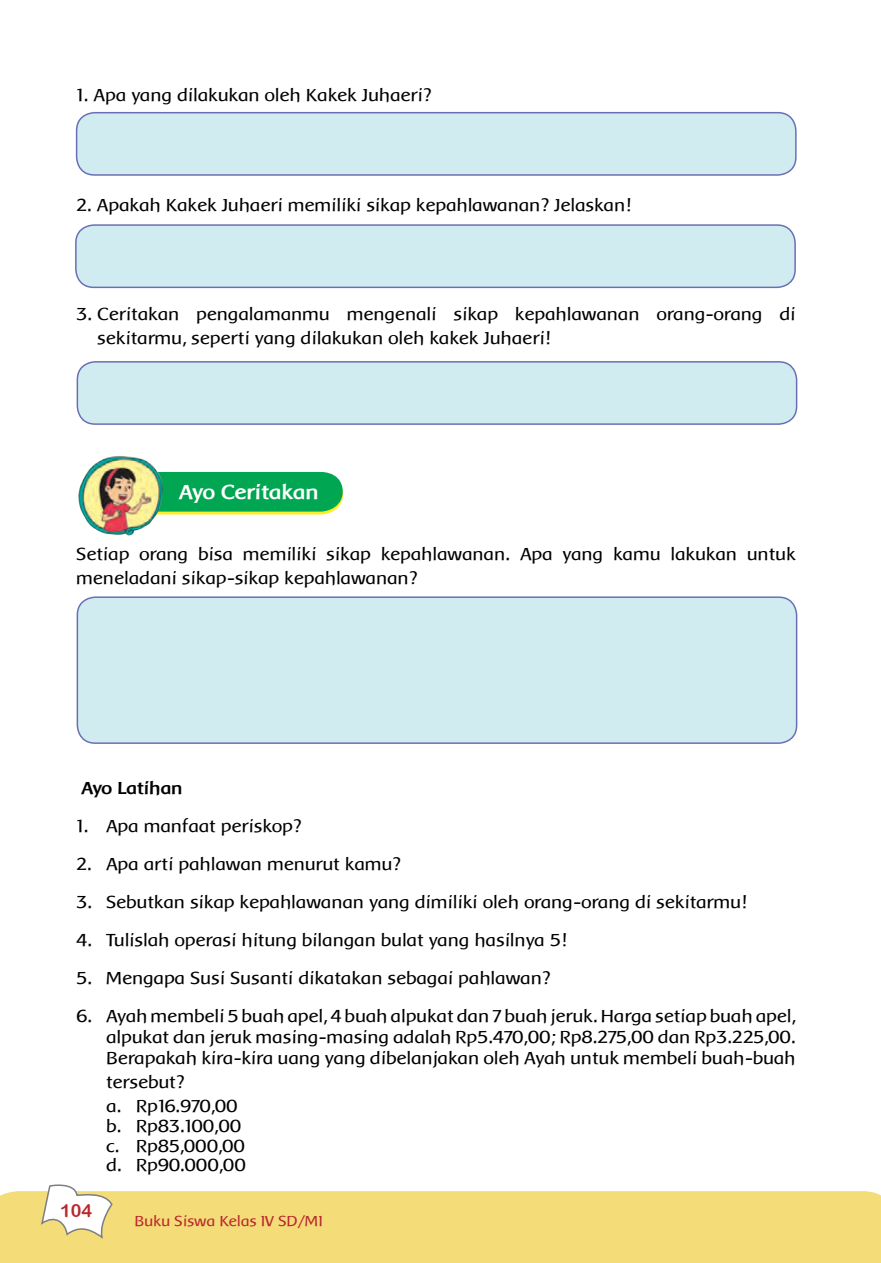
<style>
.page{position:relative;width:881px;height:1263px;background:#fff}
.page>*{position:absolute;margin:0;border:0;box-sizing:border-box;transform-origin:0 0}
.t1{font:700 21px "Baar Metanoia";color:#fff}
.t2{font:18px/24px "Baar Metanoia";color:#000}
.t3{font:700 18px "Baar Metanoia";color:#000}
.t4{font:18px "Arial Rounded MT Bold";color:#ba272e}
.t5{font:15px "Baar Metanoia";color:#ba272e}
</style>
<div class="page">
<div style="left:0;top:1191px;width:880px;height:72px;background:#f4dc78"></div>
<svg style="left:40px;top:1184px;width:74px;height:56px"></svg>
<div style="left:77px;top:362px;width:719px;height:62px;background:#d0ecf0;border-radius:18px"></div>
<div style="left:77px;top:361px;width:720px;height:64px;border:2px solid #6a6fb4;border-radius:18px"></div>
<svg style="left:164px;top:472px;width:179px;height:42px;background:#14ac52"></svg>
<img style="left:78px;top:456px;width:86px;height:80px">
<div style="left:77px;top:597px;width:719px;height:146px;background:#d0ecf0;border-radius:18px"></div>
<div style="left:77px;top:596px;width:720px;height:148px;border:2px solid #6a6fb4;border-radius:18px"></div>
<div style="left:77px;top:113px;width:718px;height:62px;background:#d0ecf0;border-radius:18px"></div>
<div style="left:76px;top:112px;width:720px;height:64px;border:2px solid #6a6fb4;border-radius:18px"></div>
<div style="left:76px;top:225px;width:718px;height:62px;background:#d0ecf0;border-radius:18px"></div>
<div style="left:75px;top:224px;width:720px;height:64px;border:2px solid #6a6fb4;border-radius:18px"></div>
<p class="t2" style="left:77px;top:83px;width:357px">1. Apa yang dilakukan oleh Kakek Juhaeri?</p>
<p class="t2" style="left:77px;top:193px;width:556px">2. Apakah Kakek Juhaeri memiliki sikap kepahlawanan? Jelaskan!</p>
<p class="t2" style="left:98px;top:302px;width:699px;text-indent:-21px">3. Ceritakan pengalamanmu mengenali sikap kepahlawanan orang-orang di sekitarmu, seperti yang dilakukan oleh kakek Juhaeri!</p>
<p class="t1" style="left:179px;top:481px;width:141px">Ayo Ceritakan</p>
<p class="t2" style="left:77px;top:542px;width:720px">Setiap orang bisa memiliki sikap kepahlawanan. Apa yang kamu lakukan untuk meneladani sikap-sikap kepahlawanan?</p>
<p class="t3" style="left:82px;top:778px;width:103px">Ayo Latihan</p>
<p class="t2" style="left:77px;top:814px;width:227px">1. Apa manfaat periskop?</p>
<p class="t2" style="left:77px;top:852px;width:326px">2. Apa arti pahlawan menurut kamu?</p>
<p class="t2" style="left:77px;top:890px;width:671px">3. Sebutkan sikap kepahlawanan yang dimiliki oleh orang-orang di sekitarmu!</p>
<p class="t2" style="left:77px;top:928px;width:491px">4. Tulislah operasi hitung bilangan bulat yang hasilnya 5!</p>
<p class="t2" style="left:77px;top:966px;width:475px">5. Mengapa Susi Susanti dikatakan sebagai pahlawan?</p>
<p class="t2" style="left:106px;top:1005px;width:690px;line-height:21px;text-align:justify;text-indent:-30px">6. Ayah membeli 5 buah apel, 4 buah alpukat dan 7 buah jeruk. Harga setiap buah apel, alpukat dan jeruk masing-masing adalah Rp5.470,00; Rp8.275,00 dan Rp3.225,00.<br>Berapakah kira-kira uang yang dibelanjakan oleh Ayah untuk membeli buah-buah</p>
<p class="t2" style="left:106px;top:1070px;width:133px">tersebut?<br>a. Rp16.970,00</p>
<p class="t2" style="left:106px;top:1116px;width:141px;line-height:19.8px">b. Rp83.100,00 c. Rp85,000,00 d. Rp90.000,00</p>
<p class="t4" style="left:60px;top:1199px;width:34px">104</p>
<p class="t5" style="left:135px;top:1213px;width:190px">Buku Siswa Kelas IV SD/MI</p>
</div>
